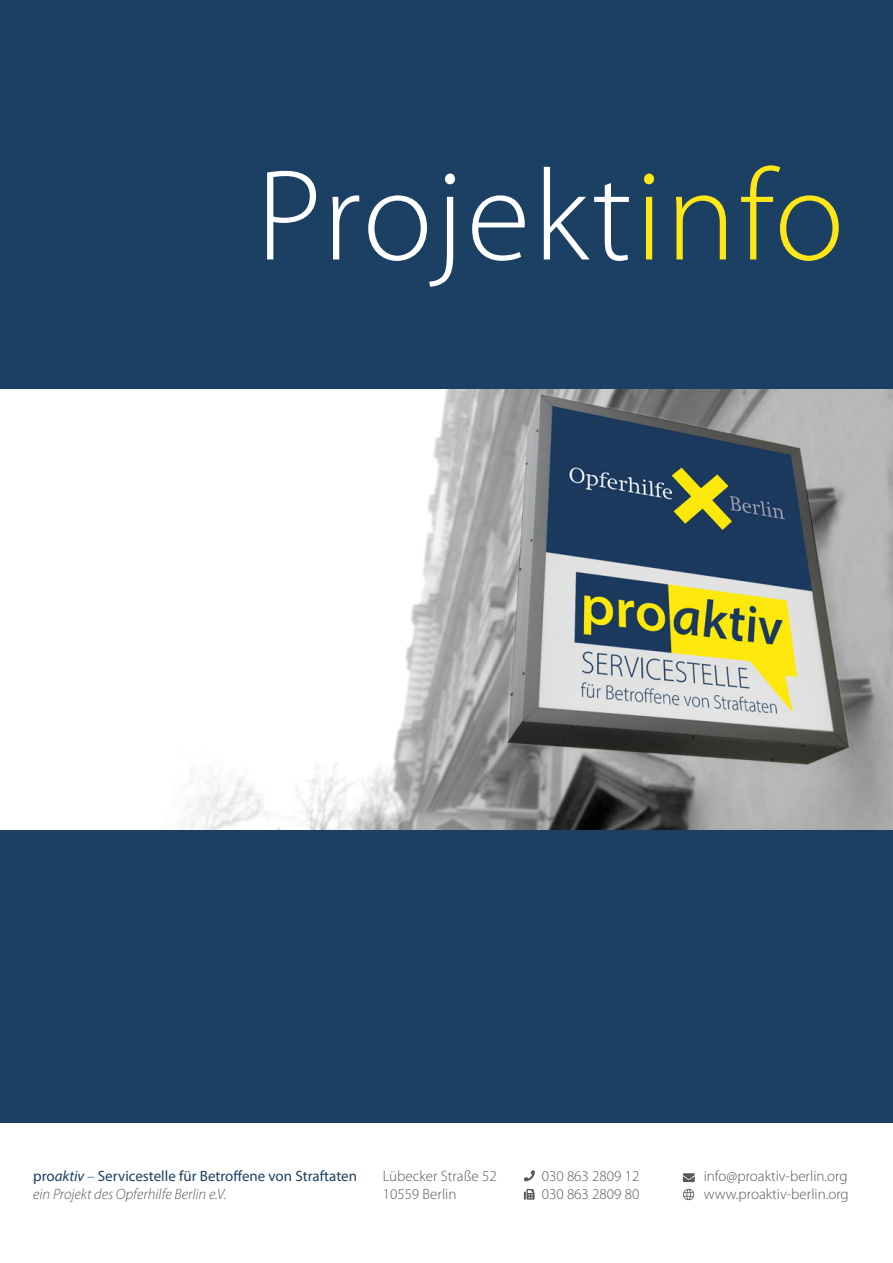
<style>
.page{position:relative;width:893px;height:1263px;background:#fff}
.page>*{position:absolute;margin:0;border:0;box-sizing:border-box;transform-origin:0 0}
.t1{font:300 130.5px "Myriad Pro";letter-spacing:.025em;color:#fff}
.t2{font:300 15px "Myriad Pro";color:#57585a}
.t3{font:15px "Myriad Pro";color:#1b4064}
.t4{font:italic 300 15px "Myriad Pro";color:#57585a}
.s1{color:#ffe616}
.s2{font-style:italic}
.s3{font-weight:300}
</style>
<div class="page">
<div style="left:0;top:0;width:893px;height:1123px;background:#1b4064"></div>
<img style="left:0;top:389px;width:893px;height:440px">
<svg style="left:524px;top:1170px;width:11px;height:11px"></svg>
<svg style="left:524px;top:1189px;width:11px;height:10px"></svg>
<svg style="left:683px;top:1173px;width:12px;height:9px"></svg>
<svg style="left:683px;top:1189px;width:11px;height:11px"></svg>
<p class="t1" style="left:257px;top:137px;width:589px">Projekt<span class="s1">info</span></p>
<p class="t3" style="left:33px;top:1167px;width:325px">pro<span class="s2">aktiv</span> <span class="s3">–</span> Servicestelle für Betroffene von Straftaten</p>
<p class="t4" style="left:33px;top:1185px;width:195px">ein Projekt des Opferhilfe Berlin e.V.</p>
<p class="t2" style="left:383px;top:1167px;width:115px">Lübecker Straße 52</p>
<p class="t2" style="left:383px;top:1185px;width:75px">10559 Berlin</p>
<p class="t2" style="left:542px;top:1167px;width:99px">030 863 2809 12</p>
<p class="t2" style="left:542px;top:1185px;width:99px">030 863 2809 80</p>
<p class="t2" style="left:704px;top:1167px;width:145px">info@proaktiv-berlin.org</p>
<p class="t2" style="left:704px;top:1185px;width:147px">www.proaktiv-berlin.org</p>
</div>
